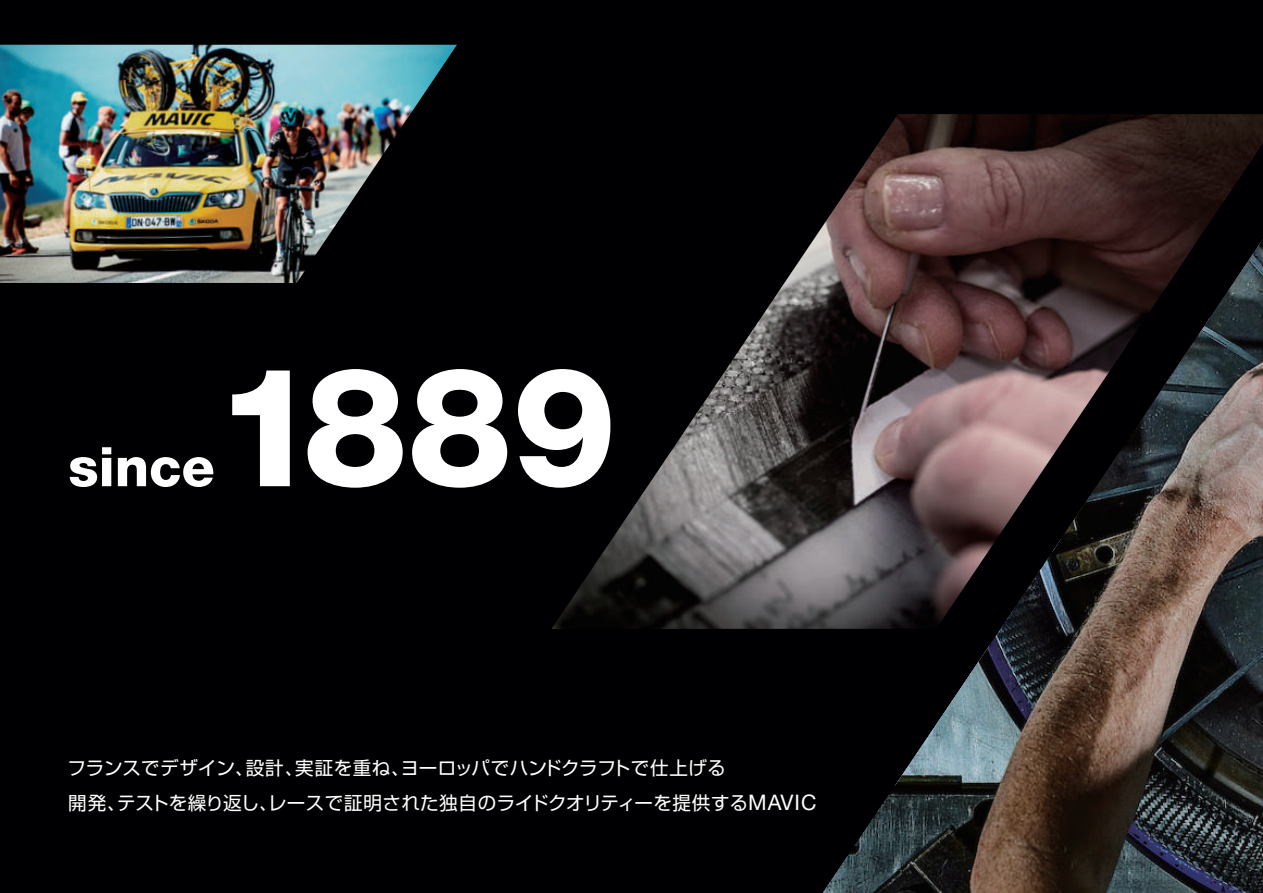
<style>
.page{position:relative;width:1263px;height:893px;background:#000002}
.page>*{position:absolute;margin:0;border:0;box-sizing:border-box;transform-origin:0 0}
.t1{font:800 165.9px "Helvetica Neue LT Std";color:#fff}
.t2{font:800 54.6px "Helvetica Neue LT Std";color:#fff}
.t3{font:18.6px/34.5px "Shin Go Pro";letter-spacing:.015em;color:#fff}
.s1{font-family:"Helvetica Neue";font-size:21.3px}
</style>
<div class="page">
<img style="left:0;top:45px;width:457px;height:238px">
<img style="left:552px;top:114px;width:711px;height:515px">
<img style="left:823px;top:239px;width:440px;height:654px">
<h2 class="t2" style="left:68px;top:434px;width:148px">since</h2>
<h1 class="t1" style="left:215px;top:328px;width:403px">1889</h1>
<p class="t3" style="left:68px;top:749px;width:750px">フランスでデザイン、設計、実証を重ね、ヨーロッパでハンドクラフトで仕上げる<br>開発、テストを繰り返し、レースで証明された独自のライドクオリティーを提供する<span class="s1">MAVIC</span></p>
</div>
